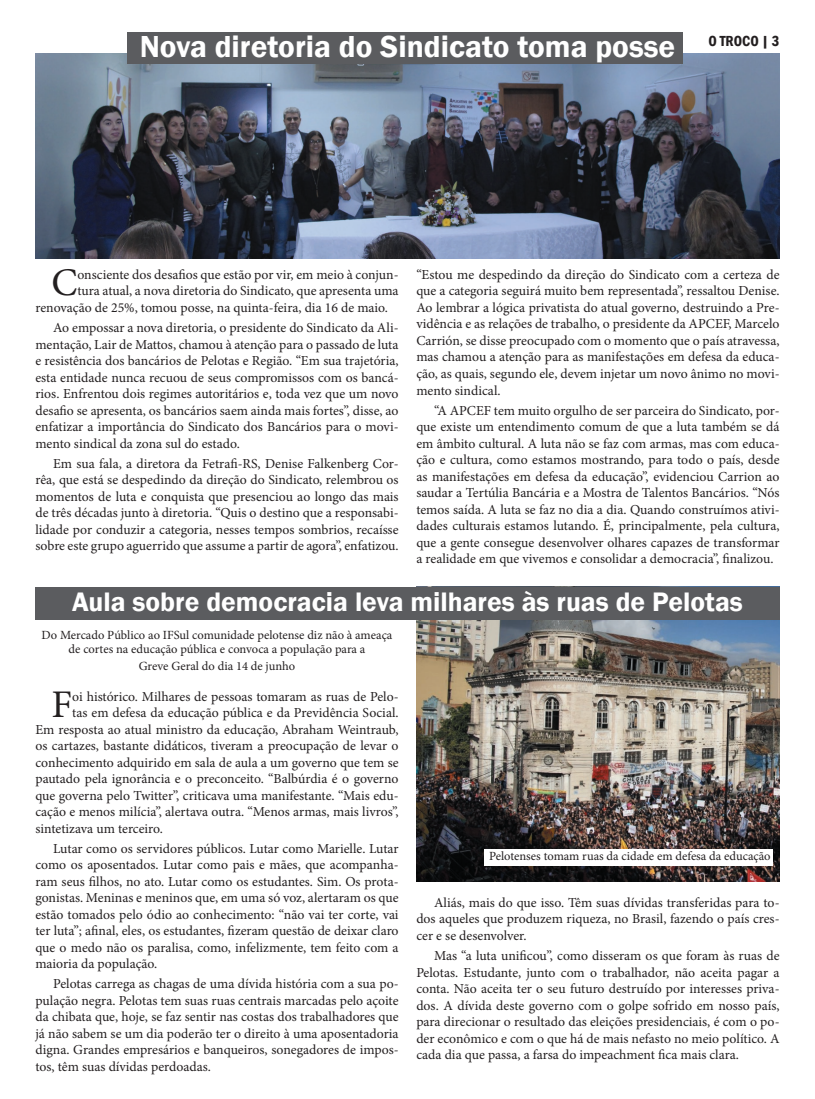
<style>
.page{position:relative;width:815px;height:1099px;background:#fff}
.page>*{position:absolute;margin:0;border:0;box-sizing:border-box;transform-origin:0 0}
.Texto_corrido_p{font:39.12px "Minion Pro";color:#231f20}
.Título_m{font:600 31.25px "Franklin Gothic";color:#fff}
.Título_g{font:600 27.5px "Franklin Gothic";color:#fff}
.t1{font:600 condensed 15px "Franklin Gothic";color:#231f20}
.Texto_corrido_p-2{font:13.75px/16.5px "Minion Pro";color:#231f20;text-align:justify}
.Texto_corrido{font:12.5px/13.8px "Minion Pro";color:#231f20;text-align:center}
</style>
<div class="page">
<img style="left:416px;top:620px;width:364px;height:261px">
<div style="left:35px;top:587px;width:745px;height:33px;background:#5b5c5f"></div>
<img style="left:36px;top:53px;width:743px;height:206px">
<div style="left:127px;top:33px;width:555px;height:31px;background:#5b5c5f"></div>
<div style="left:484px;top:848px;width:289px;height:17px;background:#fff"></div>
<p class="Título_m" style="left:140px;top:28px;width:537px">Nova diretoria do Sindicato toma posse</p>
<p class="t1" style="left:709px;top:31px;width:73px">O TROCO | 3</p>
<p class="Texto_corrido_p-2" style="left:416px;top:266px;width:365px">“Estou me despedindo da direção do Sindicato com a certeza de que a categoria seguirá muito bem representada”, ressaltou Denise.<br>Ao lembrar a lógica privatista do atual governo, destruindo a Pre&shy;vidência e as relações de trabalho, o presidente da APCEF, Marcelo Carrión, se disse preocupado com o momento que o país atravessa, mas chamou a atenção para as manifestações em defesa da educa&shy;ção, as quais, segundo ele, devem injetar um novo ânimo no movi&shy;mento sindical.</p>
<p class="Texto_corrido_p-2" style="left:416px;top:402px;width:365px;text-indent:18px">“A APCEF tem muito orgulho de ser parceira do Sindicato, por&shy;que existe um entendimento comum de que a luta também se dá em âmbito cultural. A luta não se faz com armas, mas com educa&shy;ção e cultura, como estamos mostrando, para todo o país, desde as manifestações em defesa da educação”, evidenciou Carrion ao saudar a Tertúlia Bancária e a Mostra de Talentos Bancários. “Nós temos saída. A luta se faz no dia a dia. Quando construímos ativi&shy;dades culturais estamos lutando. É, principalmente, pela cultura, que a gente consegue desenvolver olhares capazes de transformar a realidade em que vivemos e consolidar a democracia”, finalizou.</p>
<p class="Texto_corrido_p" style="left:51px;top:257px;width:28px">C</p>
<p class="Texto_corrido_p-2" style="left:77px;top:266px;width:323px">onsciente dos desafios que estão por vir, em meio à conjun-</p>
<p class="Texto_corrido_p-2" style="left:77px;top:283px;width:323px">tura atual, a nova diretoria do Sindicato, que apresenta uma</p>
<p class="Texto_corrido_p-2" style="left:35px;top:299px;width:354px">renovação de 25%, tomou posse, na quinta-feira, dia 16 de maio.</p>
<p class="Texto_corrido_p-2" style="left:35px;top:319px;width:365px;text-indent:18px">Ao empossar a nova diretoria, o presidente do Sindicato da Ali&shy;mentação, Lair de Mattos, chamou à atenção para o passado de luta e resistência dos bancários de Pelotas e Região. “Em sua trajetória, esta entidade nunca recuou de seus compromissos com os bancá&shy;rios. Enfrentou dois regimes autoritários e, toda vez que um novo desafio se apresenta, os bancários saem ainda mais fortes”, disse, ao enfatizar a importância do Sindicato dos Bancários para o movi&shy;mento sindical da zona sul do estado.</p>
<p class="Texto_corrido_p-2" style="left:35px;top:455px;width:365px;text-indent:18px">Em sua fala, a diretora da Fetrafi-RS, Denise Falkenberg Cor&shy;rêa, que está se despedindo da direção do Sindicato, relembrou os momentos de luta e conquista que presenciou ao longo das mais de três décadas junto à diretoria. “Quis o destino que a responsabi&shy;lidade por conduzir a categoria, nesses tempos sombrios, recaísse sobre este grupo aguerrido que assume a partir de agora”, enfatizou.</p>
<p class="Título_g" style="left:72px;top:584px;width:672px">Aula sobre democracia leva milhares às ruas de Pelotas</p>
<p class="Texto_corrido" style="left:42px;top:628px;width:352px">Do Mercado Público ao IFSul comunidade pelotense diz não à ameaça de cortes na educação pública e convoca a população para a</p>
<p class="Texto_corrido" style="left:139px;top:659px;width:158px">Greve Geral do dia 14 de junho</p>
<p class="Texto_corrido_p" style="left:52px;top:678px;width:22px">F</p>
<p class="Texto_corrido_p-2" style="left:72px;top:688px;width:328px">oi histórico. Milhares de pessoas tomaram as ruas de Pelo-</p>
<p class="Texto_corrido_p-2" style="left:72px;top:704px;width:328px">tas em defesa da educação pública e da Previdência Social.</p>
<p class="Texto_corrido_p-2" style="left:35px;top:721px;width:365px">Em resposta ao atual ministro da educação, Abraham Weintraub,</p>
<p class="Texto_corrido_p-2" style="left:35px;top:737px;width:365px">os cartazes, bastante didáticos, tiveram a preocupação de levar o</p>
<p class="Texto_corrido_p-2" style="left:35px;top:754px;width:365px">conhecimento adquirido em sala de aula a um governo que tem se</p>
<p class="Texto_corrido_p-2" style="left:35px;top:770px;width:365px">pautado pela ignorância e o preconceito. “Balbúrdia é o governo</p>
<p class="Texto_corrido_p-2" style="left:35px;top:787px;width:365px">que governa pelo Twitter”, criticava uma manifestante. “Mais edu-</p>
<p class="Texto_corrido_p-2" style="left:35px;top:803px;width:365px">cação e menos milícia”, alertava outra. “Menos armas, mais livros”,</p>
<p class="Texto_corrido_p-2" style="left:35px;top:820px;width:129px">sintetizava um terceiro.</p>
<p class="Texto_corrido_p-2" style="left:35px;top:840px;width:365px;text-indent:18px">Lutar como os servidores públicos. Lutar como Marielle. Lutar como os aposentados. Lutar como pais e mães, que acompanha&shy;ram seus filhos, no ato. Lutar como os estudantes. Sim. Os prota&shy;gonistas. Meninas e meninos que, em uma só voz, alertaram os que estão tomados pelo ódio ao conhecimento: “não vai ter corte, vai ter luta”; afinal, eles, os estudantes, fizeram questão de deixar claro que o medo não os paralisa, como, infelizmente, tem feito com a maioria da população.</p>
<p class="Texto_corrido_p-2" style="left:35px;top:975px;width:365px;text-indent:18px">Pelotas carrega as chagas de uma dívida história com a sua po&shy;pulação negra. Pelotas tem suas ruas centrais marcadas pelo açoite da chibata que, hoje, se faz sentir nas costas dos trabalhadores que já não sabem se um dia poderão ter o direito à uma aposentadoria digna. Grandes empresários e banqueiros, sonegadores de impos&shy;tos, têm suas dívidas perdoadas.</p>
<p class="Texto_corrido" style="left:489px;top:849px;width:283px">Pelotenses tomam ruas da cidade em defesa da educação</p>
<p class="Texto_corrido_p-2" style="left:416px;top:894px;width:365px;text-indent:18px">Aliás, mais do que isso. Têm suas dívidas transferidas para to&shy;dos aqueles que produzem riqueza, no Brasil, fazendo o país cres&shy;cer e se desenvolver.</p>
<p class="Texto_corrido_p-2" style="left:416px;top:947px;width:365px;text-indent:18px">Mas “a luta unificou”, como disseram os que foram às ruas de Pelotas. Estudante, junto com o trabalhador, não aceita pagar a conta. Não aceita ter o seu futuro destruído por interesses priva&shy;dos. A dívida deste governo com o golpe sofrido em nosso país, para direcionar o resultado das eleições presidenciais, é com o po&shy;der econômico e com o que há de mais nefasto no meio político. A cada dia que passa, a farsa do impeachment fica mais clara.</p>
</div>
